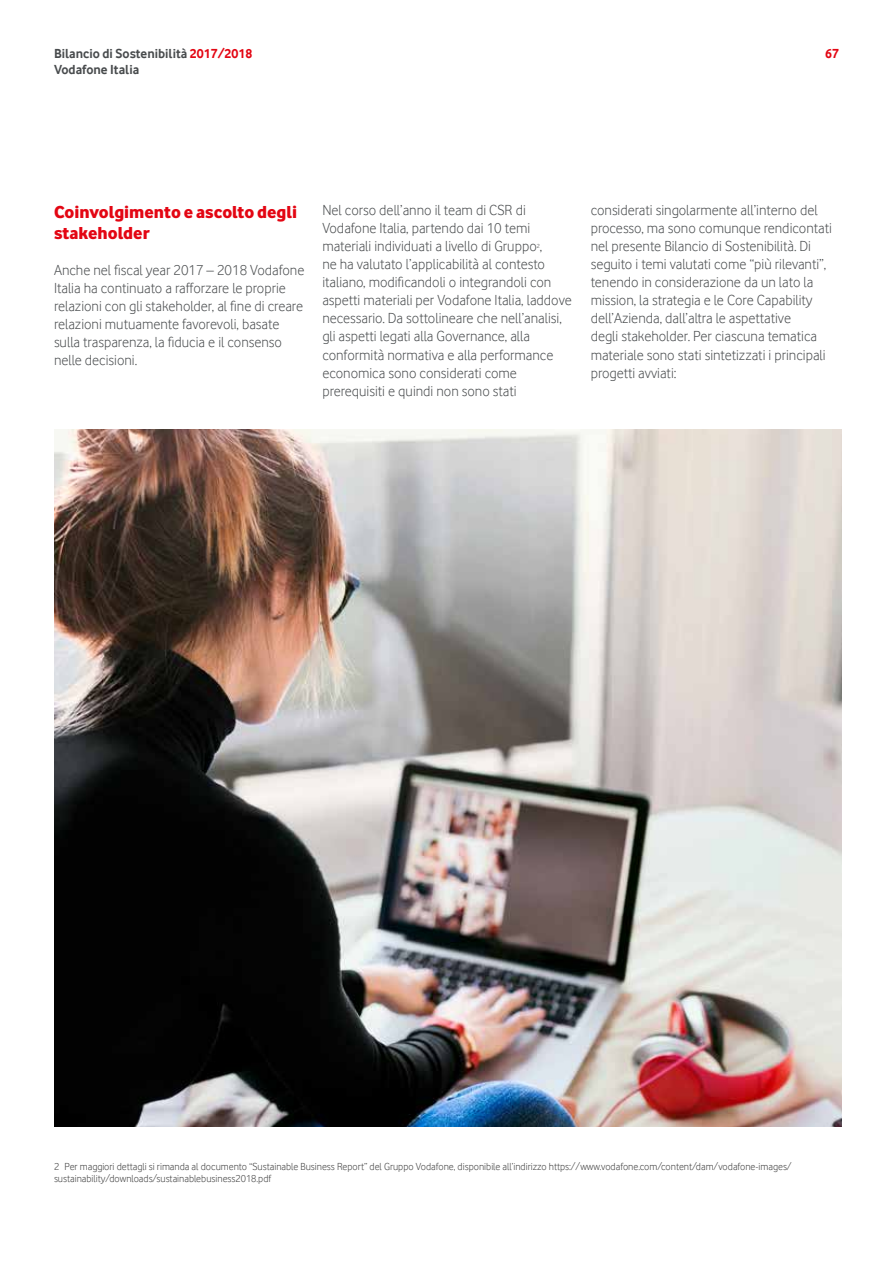
<style>
.page{position:relative;width:893px;height:1263px;background:#fff}
.page>*{position:absolute;margin:0;border:0;box-sizing:border-box;transform-origin:0 0}
.t1{font:700 18px/21.6px "Vodafone Lt";color:#e30613}
.t2{font:15px/18px "Vodafone Lt";color:#484b4d}
.t3{font:700 13.5px "Vodafone Rg";color:#484b4d}
.t4{font:700 13.5px "Vodafone Rg";color:#e30613}
.t5{font:10.5px/12.6px "Vodafone Lt";color:#3d3d3d}
.t6{font:6.15px "Vodafone Lt";color:#3d3d3d}
.s1{color:#e30613}
</style>
<div class="page">
<img style="left:54px;top:429px;width:787px;height:698px">
<p class="t3" style="left:54px;top:46px;width:200px">Bilancio di Sostenibilità <span class="s1">2017/2018</span></p>
<p class="t3" style="left:54px;top:61px;width:87px">Vodafone Italia</p>
<p class="t4" style="left:825px;top:46px;width:15px">67</p>
<p class="t1" style="left:54px;top:200px;width:245px">Coinvolgimento e ascolto degli stakeholder</p>
<p class="t2" style="left:54px;top:261px;width:252px">Anche nel fiscal year 2017 – 2018 Vodafone Italia ha continuato a rafforzare le proprie relazioni con gli stakeholder, al fine di creare relazioni mutuamente favorevoli, basate sulla trasparenza, la fiducia e il consenso nelle decisioni.</p>
<p class="t2" style="left:322px;top:201px;width:221px">Nel corso dell’anno il team di CSR di<br>Vodafone Italia, partendo dai 10 temi materiali individuati a livello di Gruppo ,</p>
<p class="t6" style="left:537px;top:242px;width:5px">2</p>
<p class="t2" style="left:322px;top:255px;width:251px">ne ha valutato l’applicabilità al contesto italiano, modificandoli o integrandoli con aspetti materiali per Vodafone Italia, laddove necessario. Da sottolineare che nell’analisi, gli aspetti legati alla Governance, alla conformità normativa e alla performance economica sono considerati come prerequisiti e quindi non sono stati</p>
<p class="t2" style="left:591px;top:201px;width:243px">considerati singolarmente all’interno del processo, ma sono comunque rendicontati nel presente Bilancio di Sostenibilità. Di seguito i temi valutati come “più rilevanti”, tenendo in considerazione da un lato la mission, la strategia e le Core Capability dell’Azienda, dall’altra le aspettative<br>degli stakeholder. Per ciascuna tematica materiale sono stati sintetizzati i principali progetti avviati:</p>
<p class="t5" style="left:54px;top:1160px;width:739px">2 Per maggiori dettagli si rimanda al documento “Sustainable Business Report” del Gruppo Vodafone, disponibile all’indirizzo https://www.vodafone.com/content/dam/vodafone-images/ sustainability/downloads/sustainablebusiness2018.pdf</p>
</div>
